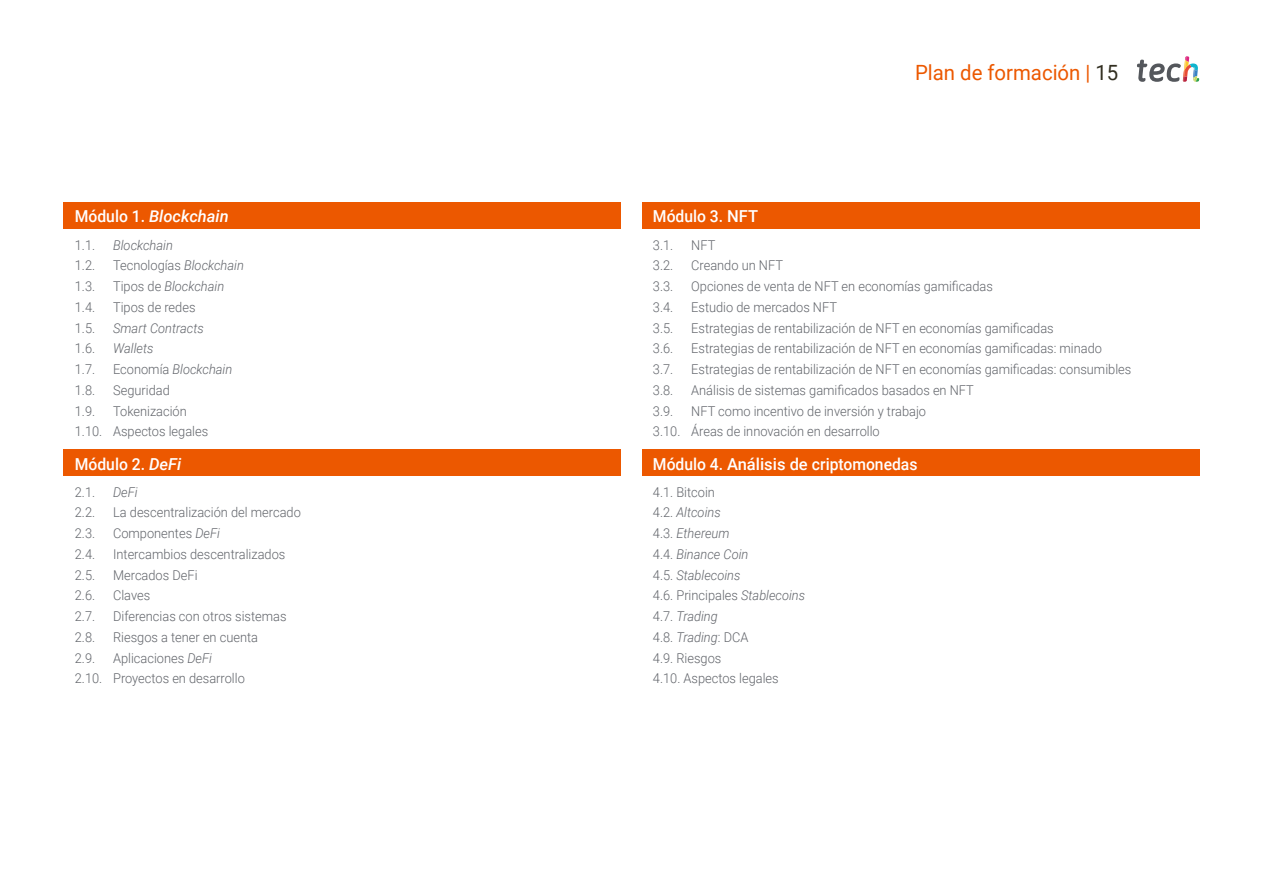
<style>
.page{position:relative;width:1263px;height:893px;background:#fff}
.page>*{position:absolute;margin:0;border:0;box-sizing:border-box;transform-origin:0 0}
.t1{font:21px "Roboto";color:#ec5800}
.t2{font:500 16.5px "Roboto";color:#fff;scale:.95 1}
.t3{font:italic 500 16.5px "Roboto";color:#fff}
.t4{font:300 13.5px/20.7px "Roboto";color:#61646a;scale:.95 1}
.t5{font:italic 300 13.5px "Roboto";color:#61646a;scale:.95 1}
.s1{font-style:normal}
.s2{font-style:italic}
.s3{color:#312e20}
</style>
<div class="page">
<div style="left:64px;top:203px;width:557px;height:26px;background:#ec5800"></div>
<div style="left:64px;top:450px;width:557px;height:26px;background:#ec5800"></div>
<div style="left:642px;top:203px;width:557px;height:26px;background:#ec5800"></div>
<div style="left:642px;top:450px;width:557px;height:26px;background:#ec5800"></div>
<svg style="left:1137px;top:56px;width:62px;height:26px"></svg>
<p class="t3" style="left:75px;top:205px;width:155px"><span class="s1">Módulo 1.</span> Blockchain</p>
<p class="t4" style="left:75px;top:234px;width:23px">1.1.</p>
<p class="t5" style="left:113px;top:235px;width:65px">Blockchain</p>
<p class="t4" style="left:75px;top:255px;width:23px">1.2.</p>
<p class="t4" style="left:113px;top:255px;width:139px">Tecnologías <span class="s2">Blockchain</span></p>
<p class="t4" style="left:75px;top:275px;width:23px">1.3.</p>
<p class="t5" style="left:113px;top:277px;width:119px"><span class="s1">Tipos de</span> Blockchain</p>
<p class="t4" style="left:75px;top:296px;width:23px">1.4.</p>
<p class="t4" style="left:113px;top:296px;width:88px">Tipos de redes</p>
<p class="t4" style="left:75px;top:317px;width:23px">1.5.</p>
<p class="t5" style="left:113px;top:318px;width:97px">Smart Contracts</p>
<p class="t4" style="left:75px;top:338px;width:23px">1.6.</p>
<p class="t5" style="left:113px;top:339px;width:44px">Wallets</p>
<p class="t4" style="left:75px;top:358px;width:23px">1.7.</p>
<p class="t5" style="left:113px;top:360px;width:127px"><span class="s1">Economía</span> Blockchain</p>
<p class="t4" style="left:75px;top:379px;width:23px">1.8.</p>
<p class="t4" style="left:113px;top:379px;width:61px">Seguridad</p>
<p class="t4" style="left:75px;top:400px;width:23px">1.9.</p>
<p class="t4" style="left:75px;top:400px;width:142px;text-indent:38px">Tokenización<br>1.10. Aspectos legales</p>
<p class="t2" style="left:75px;top:452px;width:114px">Módulo 2. <span class="s2">DeFi</span></p>
<p class="t4" style="left:75px;top:481px;width:23px">2.1.</p>
<p class="t5" style="left:113px;top:482px;width:27px">DeFi</p>
<p class="t4" style="left:75px;top:502px;width:23px">2.2.</p>
<p class="t4" style="left:113px;top:502px;width:199px">La descentralización del mercado</p>
<p class="t4" style="left:75px;top:522px;width:23px">2.3.</p>
<p class="t4" style="left:113px;top:522px;width:114px">Componentes <span class="s2">DeFi</span></p>
<p class="t4" style="left:75px;top:543px;width:23px">2.4.</p>
<p class="t4" style="left:113px;top:543px;width:183px">Intercambios descentralizados</p>
<p class="t4" style="left:75px;top:564px;width:23px">2.5.</p>
<p class="t4" style="left:113px;top:564px;width:90px">Mercados DeFi</p>
<p class="t4" style="left:75px;top:585px;width:23px">2.6.</p>
<p class="t4" style="left:113px;top:585px;width:41px">Claves</p>
<p class="t4" style="left:75px;top:605px;width:23px">2.7.</p>
<p class="t4" style="left:113px;top:605px;width:184px">Diferencias con otros sistemas</p>
<p class="t4" style="left:75px;top:626px;width:23px">2.8.</p>
<p class="t4" style="left:113px;top:626px;width:154px">Riesgos a tener en cuenta</p>
<p class="t4" style="left:75px;top:647px;width:23px">2.9.</p>
<p class="t4" style="left:75px;top:647px;width:180px;text-align:center">Aplicaciones <span class="s2">DeFi<br></span>2.10. Proyectos en desarrollo</p>
<h1 class="t1" style="left:915px;top:57px;width:205px">Plan de formación | <span class="s3">15</span></h1>
<p class="t2" style="left:653px;top:205px;width:112px">Módulo 3. NFT</p>
<p class="t4" style="left:653px;top:234px;width:23px">3.1.</p>
<p class="t4" style="left:691px;top:234px;width:27px">NFT</p>
<p class="t4" style="left:653px;top:255px;width:23px">3.2.</p>
<p class="t4" style="left:691px;top:255px;width:98px">Creando un NFT</p>
<p class="t4" style="left:653px;top:275px;width:23px">3.3.</p>
<p class="t4" style="left:691px;top:275px;width:319px">Opciones de venta de NFT en economías gamificadas</p>
<p class="t4" style="left:653px;top:296px;width:23px">3.4.</p>
<p class="t4" style="left:691px;top:296px;width:155px">Estudio de mercados NFT</p>
<p class="t4" style="left:653px;top:317px;width:23px">3.5.</p>
<p class="t4" style="left:691px;top:317px;width:383px">Estrategias de rentabilización de NFT en economías gamificadas</p>
<p class="t4" style="left:653px;top:338px;width:23px">3.6.</p>
<p class="t4" style="left:691px;top:338px;width:434px">Estrategias de rentabilización de NFT en economías gamificadas: minado</p>
<p class="t4" style="left:653px;top:358px;width:23px">3.7.</p>
<p class="t4" style="left:691px;top:358px;width:465px">Estrategias de rentabilización de NFT en economías gamificadas: consumibles</p>
<p class="t4" style="left:653px;top:379px;width:23px">3.8.</p>
<p class="t4" style="left:691px;top:379px;width:299px">Análisis de sistemas gamificados basados en NFT</p>
<p class="t4" style="left:653px;top:400px;width:23px">3.9.</p>
<p class="t4" style="left:653px;top:400px;width:289px;text-indent:38px">NFT como incentivo de inversión y trabajo<br>3.10. Áreas de innovación en desarrollo</p>
<p class="t2" style="left:653px;top:452px;width:280px">Módulo 4. Análisis de criptomonedas</p>
<p class="t4" style="left:653px;top:481px;width:162px">4.1. Bitcoin<br>4.2. <span class="s2">Altcoins<br></span>4.3. <span class="s2">Ethereum<br></span>4.4. <span class="s2">Binance Coin<br></span>4.5. <span class="s2">Stablecoins<br></span>4.6. Principales <span class="s2">Stablecoins<br></span>4.7. <span class="s2">Trading<br></span>4.8. <span class="s2">Trading</span>: DCA<br>4.9. Riesgos<br>4.10. Aspectos legales</p>
</div>
